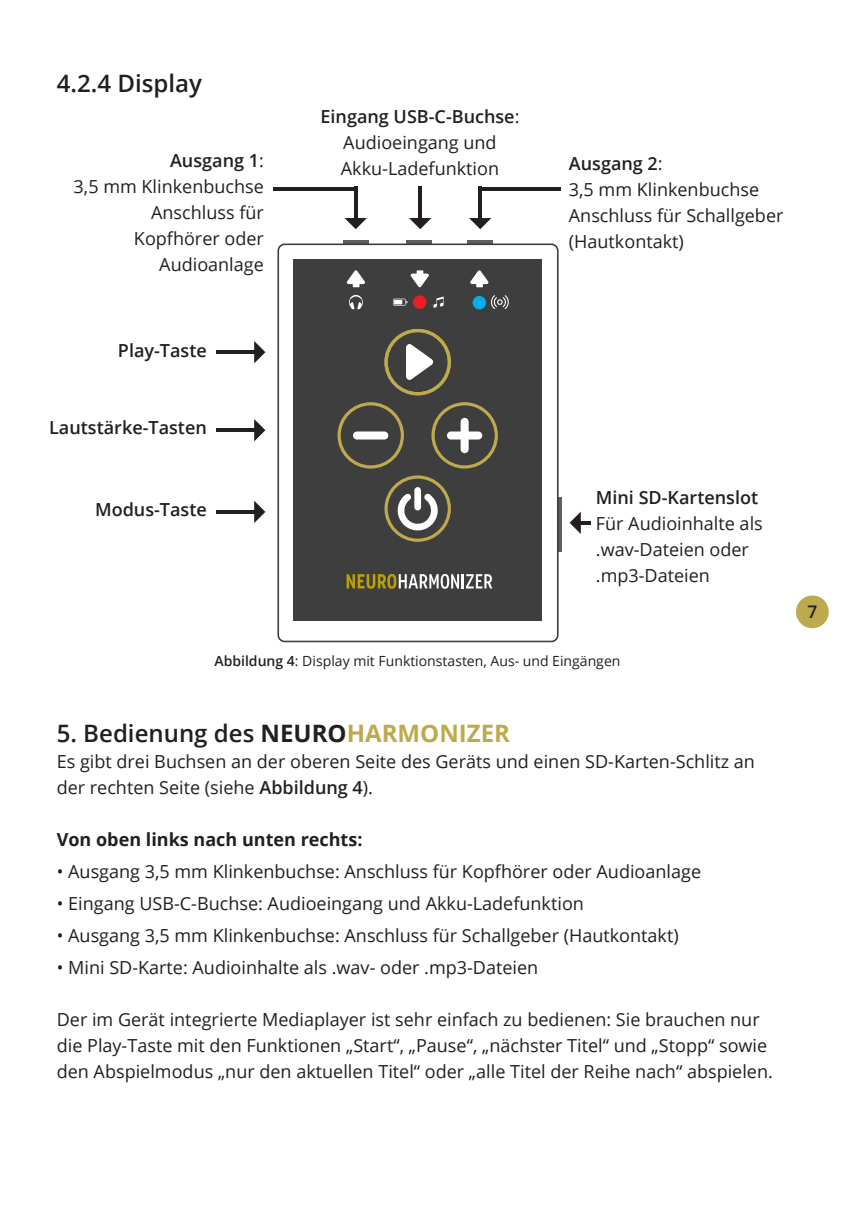
<style>
.page{position:relative;width:857px;height:1225px;background:#fff}
.page>*{position:absolute;margin:0;border:0;box-sizing:border-box;transform-origin:0 0}
.t1{font:600 24px "Open Sans";color:#231f20}
.t2{font:18px/26px "Open Sans";color:#231f20}
.t3{font:600 18px "Open Sans";color:#231f20}
.t4{font:700 18px "Open Sans";color:#231f20}
.t5{font:600 17.4px "Open Sans";color:#231f20}
.t6{font:14px "Open Sans";color:#231f20}
.s1{font-weight:600}
.s2{font-weight:700}
.s3{font-weight:700;color:#bdaa4d}
</style>
<div class="page">
<div style="left:293px;top:259px;width:249px;height:362px;background:#3e3e3f"></div>
<svg style="left:337px;top:402px;width:67px;height:66px"></svg>
<svg style="left:431px;top:402px;width:66px;height:66px"></svg>
<svg style="left:384px;top:475px;width:66px;height:67px"></svg>
<svg style="left:384px;top:329px;width:66px;height:66px"></svg>
<div style="left:472px;top:296px;width:14px;height:13px;background:#00aeef;border-radius:50%"></div>
<div style="left:413px;top:295px;width:13px;height:14px;background:#ee1d23;border-radius:50%"></div>
<svg style="left:349px;top:295px;width:13px;height:14px"></svg>
<svg style="left:491px;top:295px;width:17px;height:14px"></svg>
<svg style="left:393px;top:299px;width:14px;height:7px"></svg>
<svg style="left:346px;top:270px;width:19px;height:17px"></svg>
<svg style="left:470px;top:270px;width:18px;height:17px"></svg>
<svg style="left:410px;top:270px;width:18px;height:17px"></svg>
<svg style="left:433px;top:296px;width:10px;height:12px"></svg>
<hr style="left:342px;top:240px;width:26px;height:4px;background:#5d5f64">
<hr style="left:406px;top:240px;width:25px;height:4px;background:#5d5f64">
<hr style="left:467px;top:240px;width:25px;height:4px;background:#5d5f64">
<hr style="left:558px;top:497px;width:3px;height:55px;background:#5d5f64">
<svg style="left:344px;top:218px;width:23px;height:11px"></svg>
<svg style="left:353px;top:190px;width:4px;height:35px"></svg>
<svg style="left:409px;top:218px;width:22px;height:11px"></svg>
<hr style="left:418px;top:187px;width:4px;height:38px;background:#231f20">
<svg style="left:569px;top:512px;width:11px;height:21px"></svg>
<hr style="left:574px;top:521px;width:16px;height:4px;background:#231f20">
<svg style="left:254px;top:501px;width:11px;height:22px"></svg>
<hr style="left:216px;top:510px;width:44px;height:4px;background:#231f20">
<svg style="left:254px;top:419px;width:11px;height:22px"></svg>
<hr style="left:216px;top:428px;width:44px;height:4px;background:#231f20">
<svg style="left:254px;top:341px;width:11px;height:22px"></svg>
<hr style="left:216px;top:350px;width:44px;height:4px;background:#231f20">
<hr style="left:273px;top:187px;width:84px;height:3px;background:#231f20">
<svg style="left:469px;top:218px;width:22px;height:11px"></svg>
<hr style="left:478px;top:187px;width:4px;height:38px;background:#231f20">
<hr style="left:478px;top:187px;width:82px;height:3px;background:#231f20">
<div style="left:277px;top:243px;width:281px;height:399px;border:2px solid #3e3e3f;border-radius:6px"></div>
<div style="left:795px;top:595px;width:33px;height:33px;background:#bdaa4d;border-radius:50%"></div>
<svg style="left:346px;top:574px;width:146px;height:15px"></svg>
<h1 class="t1" style="left:57px;top:67px;width:146px">4.2.4 Display</h1>
<p class="t2" style="left:320px;top:103px;width:200px;text-align:center"><span class="s1">Eingang USB-C-Buchse</span>:<br>Audioeingang und<br>Akku-Ladefunktion</p>
<p class="t2" style="left:74px;top:147px;width:192px;text-align:right"><span class="s1">Ausgang 1</span>:<br>3,5 mm Klinkenbuchse<br>Anschluss fü r<br>Kopfhörer oder<br>Audioanlage</p>
<p class="t2" style="left:568px;top:150px;width:216px"><span class="s1">Ausgang 2</span>:<br>3,5 mm Klinkenbuchse<br>Anschluss fü r Schallgeber (Hautkontakt)</p>
<p class="t3" style="left:118px;top:338px;width:90px">Play-Taste</p>
<p class="t3" style="left:49px;top:415px;width:159px">Lautstärke-Tasten</p>
<p class="t3" style="left:95px;top:497px;width:113px">Modus-Taste</p>
<p class="t3" style="left:595px;top:485px;width:164px">Mini SD-Kartenslot</p>
<p class="t2" style="left:595px;top:510px;width:168px">Fü r Audioinhalte als .wav-Dateien oder .mp3-Dateien</p>
<p class="t6" style="left:214px;top:652px;width:407px"><span class="s1">Abbildung 4</span>: Display mit Funktionstasten, Aus- und Eingängen</p>
<h1 class="t1" style="left:57px;top:717px;width:454px">5. Bedienung des <span class="s2">NEURO</span><span class="s3">HARMONIZER</span></h1>
<p class="t2" style="left:57px;top:748px;width:699px">Es gibt drei Buchsen an der oberen Seite des Geräts und einen SD-Karten-Schlitz an der rechten Seite (siehe <span class="s1">Abbildung 4</span>).</p>
<p class="t4" style="left:57px;top:827px;width:307px">Von oben links nach unten rechts:</p>
<p class="t2" style="left:57px;top:858px;width:645px">• Ausgang 3,5 mm Klinkenbuchse: Anschluss für Kopfhörer oder Audioanlage</p>
<p class="t2" style="left:57px;top:890px;width:528px">• Eingang USB-C-Buchse: Audioeingang und Akku-Ladefunktion</p>
<p class="t2" style="left:57px;top:922px;width:623px">• Ausgang 3,5 mm Klinkenbuchse: Anschluss für Schallgeber (Hautkontakt)</p>
<p class="t2" style="left:57px;top:954px;width:483px">• Mini SD-Karte: Audioinhalte als .wav- oder .mp3-Dateien</p>
<p class="t2" style="left:57px;top:1006px;width:717px">Der im Gerät integrierte Mediaplayer ist sehr einfach zu bedienen: Sie brauchen nur die Play-Taste mit den Funktionen „Start“, „Pause“, „nächster Titel“ und „Stopp“ sowie den Abspielmodus „nur den aktuellen Titel“ oder „alle Titel der Reihe nach“ abspielen.</p>
<p class="t5" style="left:807px;top:599px;width:11px">7</p>
</div>
